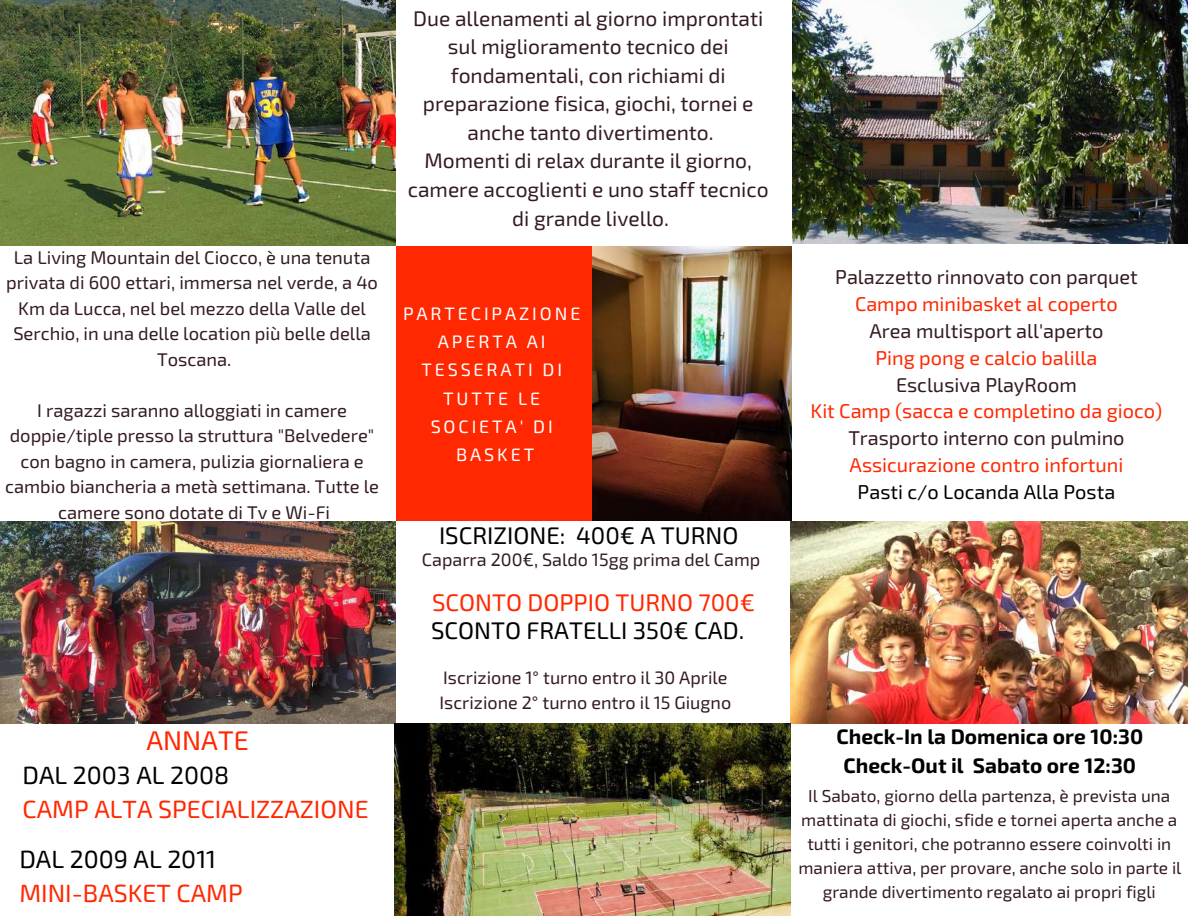
<style>
.page{position:relative;width:1188px;height:918px;background:#fff}
.page>*{position:absolute;margin:0;border:0;box-sizing:border-box;transform-origin:0 0}
.t1{font:27px "Exo 2";color:#ff2800}
.t2{font:24.9px "Exo 2";color:#ff2800}
.t3{font:24.9px "Exo 2";color:#000}
.t4{font:24px "Exo 2";color:#000}
.t5{font:24px "Exo 2";color:#ff2800}
.t6{font:21px/28.5px "Exo 2";color:#331b1f;text-align:center}
.t7{font:700 21px/29.2px "Exo 2";color:#000;text-align:center}
.t8{font:19.95px "Exo 2";color:#ff2800}
.t9{font:19.95px "Exo 2";color:#331b1f}
.t10{font:19.95px "Exo 2";color:#000}
.t11{font:18.3px/25.5px "Exo 2";color:#331b1f;text-align:center}
.t12{font:18px/24.9px "Exo 2";color:#331b1f}
.t13{font:18px/28.3px "Exo 2";letter-spacing:.16em;color:#fff;text-align:center}
.t14{font:17.25px/24px "Exo 2";color:#331b1f;text-align:center}
</style>
<div class="page">
<img style="left:1px;top:521px;width:395px;height:203px">
<img style="left:0;top:0;width:396px;height:246px">
<div style="left:396px;top:246px;width:236px;height:275px;background:#ff2800"></div>
<img style="left:593px;top:246px;width:199px;height:275px">
<img style="left:790px;top:521px;width:397px;height:203px">
<img style="left:792px;top:0;width:396px;height:244px">
<img style="left:395px;top:724px;width:396px;height:192px">
<p class="t11" style="left:6px;top:244px;width:373px">La Living Mountain del Ciocco, è una tenuta privata di 600 ettari, immersa nel verde, a 4o Km da Lucca, nel bel mezzo della Valle del Serchio, in una delle location più belle della Toscana.</p>
<p class="t11" style="left:5px;top:397px;width:375px">I ragazzi saranno alloggiati in camere doppie/tiple presso la struttura "Belvedere" con bagno in camera, pulizia giornaliera e cambio biancheria a metà settimana. Tutte le camere sono dotate di Tv e Wi-Fi</p>
<h1 class="t1" style="left:146px;top:723px;width:104px">ANNATE</h1>
<h2 class="t3" style="left:23px;top:759px;width:208px">DAL 2003 AL 2008</h2>
<h2 class="t2" style="left:23px;top:793px;width:347px">CAMP ALTA SPECIALIZZAZIONE</h2>
<h2 class="t3" style="left:19px;top:844px;width:198px">DAL 2009 AL 2011</h2>
<h2 class="t2" style="left:19px;top:877px;width:225px">MINI-BASKET CAMP</h2>
<p class="t6" style="left:408px;top:3px;width:362px">Due allenamenti al giorno improntati sul miglioramento tecnico dei fondamentali, con richiami di preparazione fisica, giochi, tornei e anche tanto divertimento.<br>Momenti di relax durante il giorno, camere accoglienti e uno staff tecnico di grande livello.</p>
<p class="t13" style="left:403px;top:298px;width:179px">PARTECIPAZIONE<br>APERTA AI<br>TESSERATI DI<br>TUTTE LE<br>SOCIETA' DI<br>BASKET</p>
<h3 class="t4" style="left:439px;top:520px;width:301px">ISCRIZIONE: 400€ A TURNO</h3>
<p class="t12" style="left:422px;top:547px;width:340px">Caparra 200€, Saldo 15gg prima del Camp</p>
<h3 class="t5" style="left:432px;top:587px;width:324px">SCONTO DOPPIO TURNO 700€</h3>
<h3 class="t4" style="left:431px;top:615px;width:315px">SCONTO FRATELLI 350€ CAD.</h3>
<p class="t12" style="left:440px;top:664px;width:293px">Iscrizione 1° turno entro il 30 Aprile<br>Iscrizione 2° turno entro il 15 Giugno</p>
<p class="t9" style="left:835px;top:264px;width:304px">Palazzetto rinnovato con parquet</p>
<p class="t8" style="left:855px;top:291px;width:264px">Campo minibasket al coperto</p>
<p class="t9" style="left:870px;top:318px;width:235px">Area multisport all'aperto</p>
<p class="t8" style="left:875px;top:345px;width:224px">Ping pong e calcio balilla</p>
<p class="t9" style="left:896px;top:372px;width:182px">Esclusiva PlayRoom</p>
<p class="t8" style="left:811px;top:398px;width:353px">Kit Camp (sacca e completino da gioco)</p>
<p class="t9" style="left:848px;top:425px;width:278px">Trasporto interno con pulmino</p>
<p class="t8" style="left:850px;top:452px;width:275px">Assicurazione contro infortuni</p>
<p class="t10" style="left:858px;top:479px;width:259px">Pasti c/o Locanda Alla Posta</p>
<p class="t7" style="left:836px;top:720px;width:308px">Check-In la Domenica ore 10:30<br>Check-Out il Sabato ore 12:30</p>
<p class="t14" style="left:799px;top:783px;width:384px">Il Sabato, giorno della partenza, è prevista una mattinata di giochi, sfide e tornei aperta anche a tutti i genitori, che potranno essere coinvolti in maniera attiva, per provare, anche solo in parte il grande divertimento regalato ai propri figli</p>
</div>
